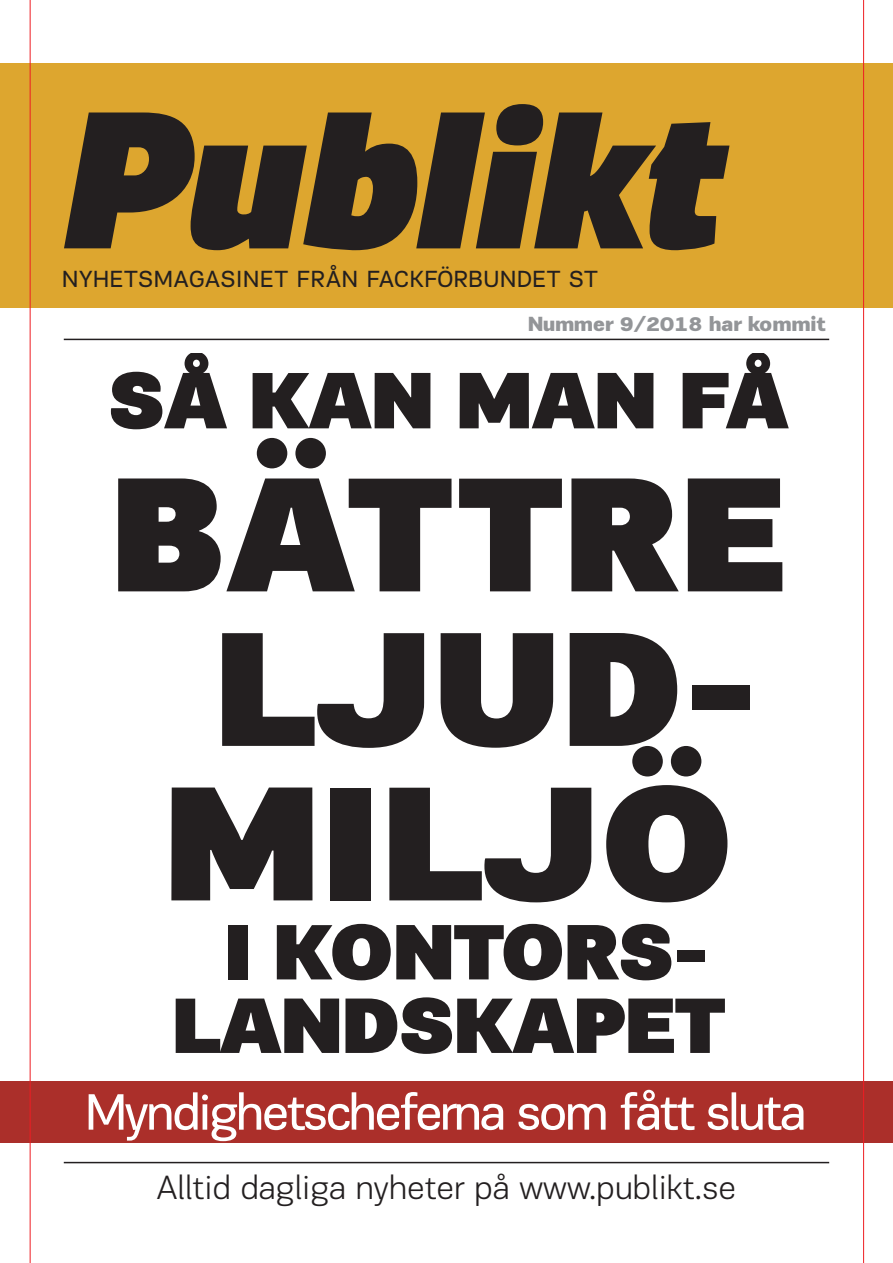
<style>
.page{position:relative;width:893px;height:1263px;background:#fff}
.page>*{position:absolute;margin:0;border:0;box-sizing:border-box;transform-origin:0 0}
.t1{font:900 165px/154.5px "PF Encore Sans Pro";color:#231f20}
.t2{font:900 81px "PF Encore Sans Pro";letter-spacing:-.02em;color:#231f20}
.t3{font:900 79.5px/73.5px "PF Encore Sans Pro";letter-spacing:-.02em;color:#231f20}
.t4{font:52.5px "PF Encore Sans Pro";letter-spacing:-.05em;color:#fff}
.t5{font:300 34.5px "PF Encore Sans Pro";color:#231f20}
.t6{font:24px "PF Encore Sans Pro";letter-spacing:.025em;color:#231f20}
.t7{font:900 21px "PF Encore Sans Pro";letter-spacing:-.025em;color:#939598}
.s1{color:#fff}
</style>
<div class="page">
<div style="left:0;top:1081px;width:893px;height:62px;background:#ab2f2a"></div>
<hr style="left:64px;top:339px;width:765px;height:1px;background:#231f20">
<hr style="left:64px;top:1162px;width:765px;height:1px;background:#231f20">
<div style="left:0;top:64px;width:893px;height:244px;background:#dda62f"></div>
<svg style="left:64px;top:104px;width:665px;height:146px"></svg>
<hr style="left:30px;top:0;width:1px;height:1263px;background:#ee1d23">
<hr style="left:863px;top:0;width:1px;height:1263px;background:#ee1d23">
<p class="t6" style="left:62px;top:265px;width:537px">NYHETSMAGASINET FRÅN FACKFÖRBUNDET ST</p>
<p class="t7" style="left:528px;top:310px;width:300px">Nummer 9/2018 har kommit</p>
<p class="t2" style="left:108px;top:345px;width:683px">SÅ KAN MAN FÅ</p>
<p class="t1" style="left:110px;top:461px;width:679px">BÄTTRE <span class="s1">-</span>LJUD-<br>MILJÖ</p>
<p class="t3" style="left:172px;top:917px;width:555px"><span class="s1">-</span>I KONTORS-<br>LANDSKAPET</p>
<p class="t4" style="left:85px;top:1081px;width:723px">Myndighetscheferna som fått sluta</p>
<p class="t5" style="left:157px;top:1167px;width:581px">Alltid dagliga nyheter på www.publikt.se</p>
</div>
